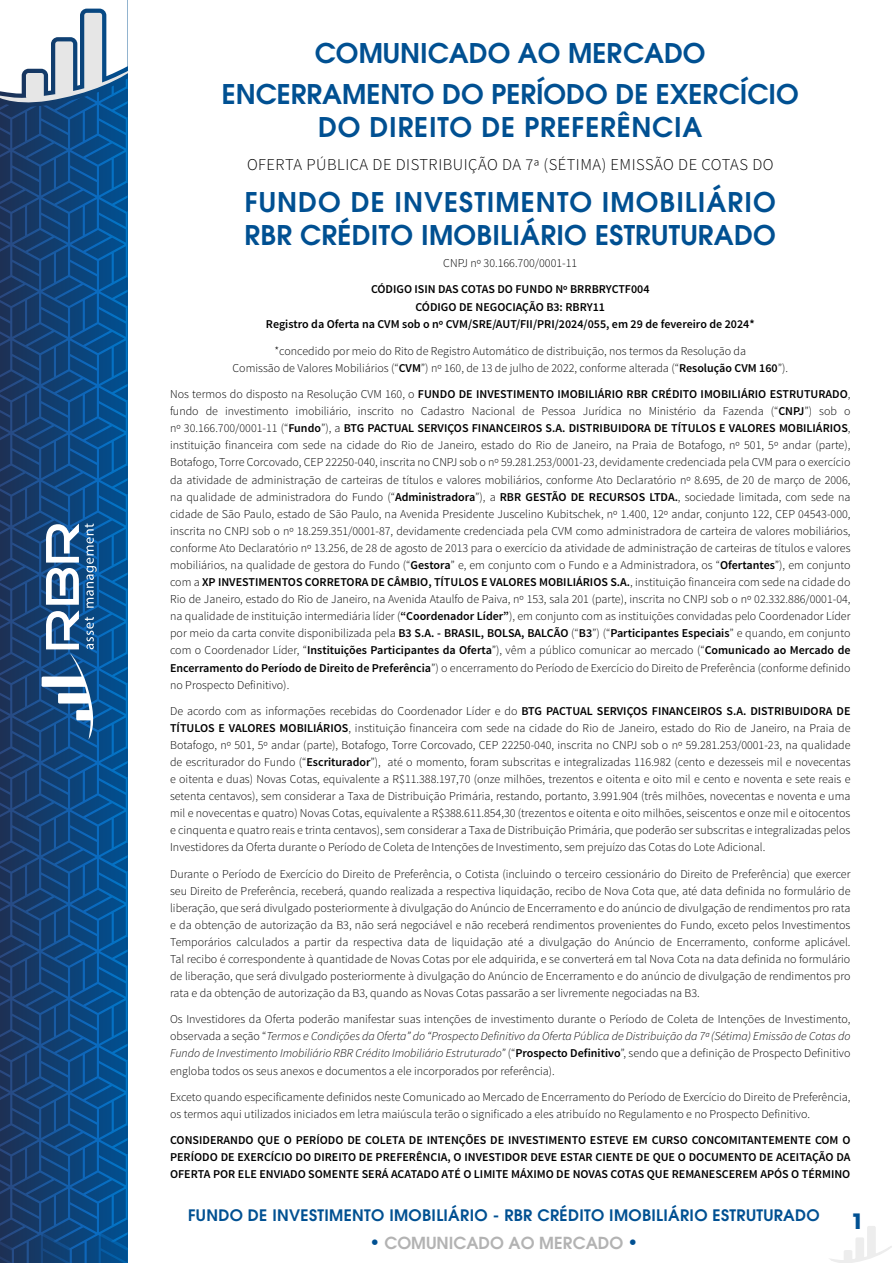
<style>
.page{position:relative;width:893px;height:1263px;background:#fff}
.page>*{position:absolute;margin:0;border:0;box-sizing:border-box;transform-origin:0 0}
.t1{font:600 27px/42px "ITC Avant Garde Pro";letter-spacing:.01em;color:#005092;text-align:center}
.t2{font:600 27px "ITC Avant Garde Pro";letter-spacing:.03em;color:#005092}
.t3{font:700 21px "ITC Avant Garde Pro";color:#005092}
.t4{font:300 16.5px "Source Sans Pro";letter-spacing:.03em;color:#000}
.t5{font:600 16.5px "ITC Avant Garde Pro";color:#b3b3b3}
.t6{font:600 15.75px "ITC Avant Garde Pro";letter-spacing:.02em;color:#005092}
.t7{font:300 12px/17.1px "Source Sans Pro";color:#000;text-align:justify}
.t8{font:600 12px/17.4px "Source Sans Pro";color:#000;text-align:center}
.s1{font-weight:600}
.s2{font-style:italic}
.s3{font-size:18px;color:#005092}
</style>
<div class="page">
<svg style="left:21px;top:0;width:107px;height:78px"></svg>
<svg style="left:0;top:78px;width:128px;height:1185px;background:#12487f"></svg>
<svg style="left:42px;top:523px;width:55px;height:216px"></svg>
<svg style="left:830px;top:1226px;width:62px;height:37px"></svg>
<h1 class="t1" style="left:222px;top:31px;width:578px">COMUNICADO AO MERCADO<br>ENCERRAMENTO DO PERÍODO DE EXERCÍCIO</h1>
<h1 class="t2" style="left:318px;top:110px;width:386px">DO DIREITO DE PREFERÊNCIA</h1>
<h3 class="t4" style="left:247px;top:155px;width:528px">OFERTA PÚBLICA DE DISTRIBUIÇÃO DA 7ª (SÉTIMA) EMISSÃO DE COTAS DO</h3>
<h1 class="t1" style="left:245px;top:185px;width:533px;line-height:33px;text-align:left">FUNDO DE INVESTIMENTO IMOBILIÁRIO<br>RBR CRÉDITO IMOBILIÁRIO ESTRUTURADO</h1>
<p class="t7" style="left:443px;top:255px;width:135px">CNPJ nº 30.166.700/0001-11</p>
<p class="t8" style="left:266px;top:281px;width:490px">CÓDIGO ISIN DAS COTAS DO FUNDO Nº BRRBRYCTF004<br>CÓDIGO DE NEGOCIAÇÃO B3: RBRY11<br>Registro da Oferta na CVM sob o nº CVM/SRE/AUT/FII/PRI/2024/055, em 29 de fevereiro de 2024*</p>
<p class="t7" style="left:232px;top:342px;width:557px;text-align:center">*concedido por meio do Rito de Registro Automático de distribuição, nos termos da Resolução da<br>Comissão de Valores Mobiliários (“<span class="s1">CVM</span>”) nº 160, de 13 de julho de 2022, conforme alterada (“<span class="s1">Resolução CVM 160</span>”).</p>
<p class="t7" style="left:170px;top:386px;width:682px">Nos termos do disposto na Resolução CVM 160, o <span class="s1">FUNDO DE INVESTIMENTO IMOBILIÁRIO RBR CRÉDITO IMOBILIÁRIO ESTRUTURADO</span>, fundo de investimento imobiliário, inscrito no Cadastro Nacional de Pessoa Jurídica no Ministério da Fazenda (“<span class="s1">CNPJ</span>”) sob o nº 30.166.700/0001-11 (“<span class="s1">Fundo</span>”), a <span class="s1">BTG PACTUAL SERVIÇOS FINANCEIROS S.A. DISTRIBUIDORA DE TÍTULOS E VALORES MOBILIÁRIOS</span>, instituição financeira com sede na cidade do Rio de Janeiro, estado do Rio de Janeiro, na Praia de Botafogo, nº 501, 5º andar (parte), Botafogo, Torre Corcovado, CEP 22250-040, inscrita no CNPJ sob o nº 59.281.253/0001-23, devidamente credenciada pela CVM para o exercício da atividade de administração de carteiras de títulos e valores mobiliários, conforme Ato Declaratório nº 8.695, de 20 de março de 2006, na qualidade de administradora do Fundo (“<span class="s1">Administradora</span>”), a <span class="s1">RBR GESTÃO DE RECURSOS LTDA.</span>, sociedade limitada, com sede na cidade de São Paulo, estado de São Paulo, na Avenida Presidente Juscelino Kubitschek, nº 1.400, 12º andar, conjunto 122, CEP 04543-000, inscrita no CNPJ sob o nº 18.259.351/0001-87, devidamente credenciada pela CVM como administradora de carteira de valores mobiliários, conforme Ato Declaratório nº 13.256, de 28 de agosto de 2013 para o exercício da atividade de administração de carteiras de títulos e valores mobiliários, na qualidade de gestora do Fundo (“<span class="s1">Gestora</span>” e, em conjunto com o Fundo e a Administradora, os “<span class="s1">Ofertantes</span>”), em conjunto com a <span class="s1">XP INVESTIMENTOS CORRETORA DE CÂMBIO, TÍTULOS E VALORES MOBILIÁRIOS S.A.</span>, instituição financeira com sede na cidade do Rio de Janeiro, estado do Rio de Janeiro, na Avenida Ataulfo de Paiva, nº 153, sala 201 (parte), inscrita no CNPJ sob o nº 02.332.886/0001-04, na qualidade de instituição intermediária líder (<span class="s1">“Coordenador Líder”</span>), em conjunto com as instituições convidadas pelo Coordenador Líder por meio da carta convite disponibilizada pela <span class="s1">B3 S.A. - BRASIL, BOLSA, BALCÃO</span> (“<span class="s1">B3</span>”) (“<span class="s1">Participantes Especiais</span>” e quando, em conjunto com o Coordenador Líder, “<span class="s1">Instituições Participantes da Oferta</span>”), vêm a público comunicar ao mercado (“<span class="s1">Comunicado ao Mercado de Encerramento do Período de Direito de Preferência</span>”) o encerramento do Período de Exercício do Direito de Preferência (conforme definido no Prospecto Definitivo).</p>
<p class="t7" style="left:170px;top:702px;width:682px">De acordo com as informações recebidas do Coordenador Líder e do <span class="s1">BTG PACTUAL SERVIÇOS FINANCEIROS S.A. DISTRIBUIDORA DE TÍTULOS E VALORES MOBILIÁRIOS</span>, instituição financeira com sede na cidade do Rio de Janeiro, estado do Rio de Janeiro, na Praia de Botafogo, nº 501, 5º andar (parte), Botafogo, Torre Corcovado, CEP 22250-040, inscrita no CNPJ sob o nº 59.281.253/0001-23, na qualidade de escriturador do Fundo (“<span class="s1">Escriturador</span>”), até o momento, foram subscritas e integralizadas 116.982 (cento e dezesseis mil e novecentas e oitenta e duas) Novas Cotas, equivalente a R$11.388.197,70 (onze milhões, trezentos e oitenta e oito mil e cento e noventa e sete reais e setenta centavos), sem considerar a Taxa de Distribuição Primária, restando, portanto, 3.991.904 (três milhões, novecentas e noventa e uma mil e novecentas e quatro) Novas Cotas, equivalente a R$388.611.854,30 (trezentos e oitenta e oito milhões, seiscentos e onze mil e oitocentos e cinquenta e quatro reais e trinta centavos), sem considerar a Taxa de Distribuição Primária, que poderão ser subscritas e integralizadas pelos Investidores da Oferta durante o Período de Coleta de Intenções de Investimento, sem prejuízo das Cotas do Lote Adicional.</p>
<p class="t7" style="left:170px;top:865px;width:682px">Durante o Período de Exercício do Direito de Preferência, o Cotista (incluindo o terceiro cessionário do Direito de Preferência) que exercer seu Direito de Preferência, receberá, quando realizada a respectiva liquidação, recibo de Nova Cota que, até data definida no formulário de liberação, que será divulgado posteriormente à divulgação do Anúncio de Encerramento e do anúncio de divulgação de rendimentos pro rata e da obtenção de autorização da B3, não será negociável e não receberá rendimentos provenientes do Fundo, exceto pelos Investimentos Temporários calculados a partir da respectiva data de liquidação até a divulgação do Anúncio de Encerramento, conforme aplicável.<br>Tal recibo é correspondente à quantidade de Novas Cotas por ele adquirida, e se converterá em tal Nova Cota na data definida no formulário de liberação, que será divulgado posteriormente à divulgação do Anúncio de Encerramento e do anúncio de divulgação de rendimentos pro rata e da obtenção de autorização da B3, quando as Novas Cotas passarão a ser livremente negociadas na B3.</p>
<p class="t7" style="left:170px;top:1011px;width:682px">Os Investidores da Oferta poderão manifestar suas intenções de investimento durante o Período de Coleta de Intenções de Investimento, observada a seção “<span class="s2">Termos e Condições da Oferta” do “Prospecto Definitivo da Oferta Pública de Distribuição da 7ª (Sétima) Emissão de Cotas do Fundo de Investimento Imobiliário RBR Crédito Imobiliário Estruturado”</span> (“<span class="s1">Prospecto Definitivo</span>”, sendo que a definição de Prospecto Definitivo engloba todos os seus anexos e documentos a ele incorporados por referência).</p>
<p class="t7" style="left:170px;top:1088px;width:682px">Exceto quando especificamente definidos neste Comunicado ao Mercado de Encerramento do Período de Exercício do Direito de Preferência, os termos aqui utilizados iniciados em letra maiúscula terão o significado a eles atribuído no Regulamento e no Prospecto Definitivo.</p>
<p class="t8" style="left:170px;top:1131px;width:682px;text-align:justify">CONSIDERANDO QUE O PERÍODO DE COLETA DE INTENÇÕES DE INVESTIMENTO ESTEVE EM CURSO CONCOMITANTEMENTE COM O PERÍODO DE EXERCÍCIO DO DIREITO DE PREFERÊNCIA, O INVESTIDOR DEVE ESTAR CIENTE DE QUE O DOCUMENTO DE ACEITAÇÃO DA OFERTA POR ELE ENVIADO SOMENTE SERÁ ACATADO ATÉ O LIMITE MÁXIMO DE NOVAS COTAS QUE REMANESCEREM APÓS O TÉRMINO</p>
<h3 class="t6" style="left:188px;top:1204px;width:633px">FUNDO DE INVESTIMENTO IMOBILIÁRIO - RBR CRÉDITO IMOBILIÁRIO ESTRUTURADO</h3>
<h3 class="t5" style="left:369px;top:1232px;width:270px"><span class="s3">•</span> COMUNICADO AO MERCADO <span class="s3">•</span></h3>
<h2 class="t3" style="left:851px;top:1207px;width:14px">1</h2>
</div>
